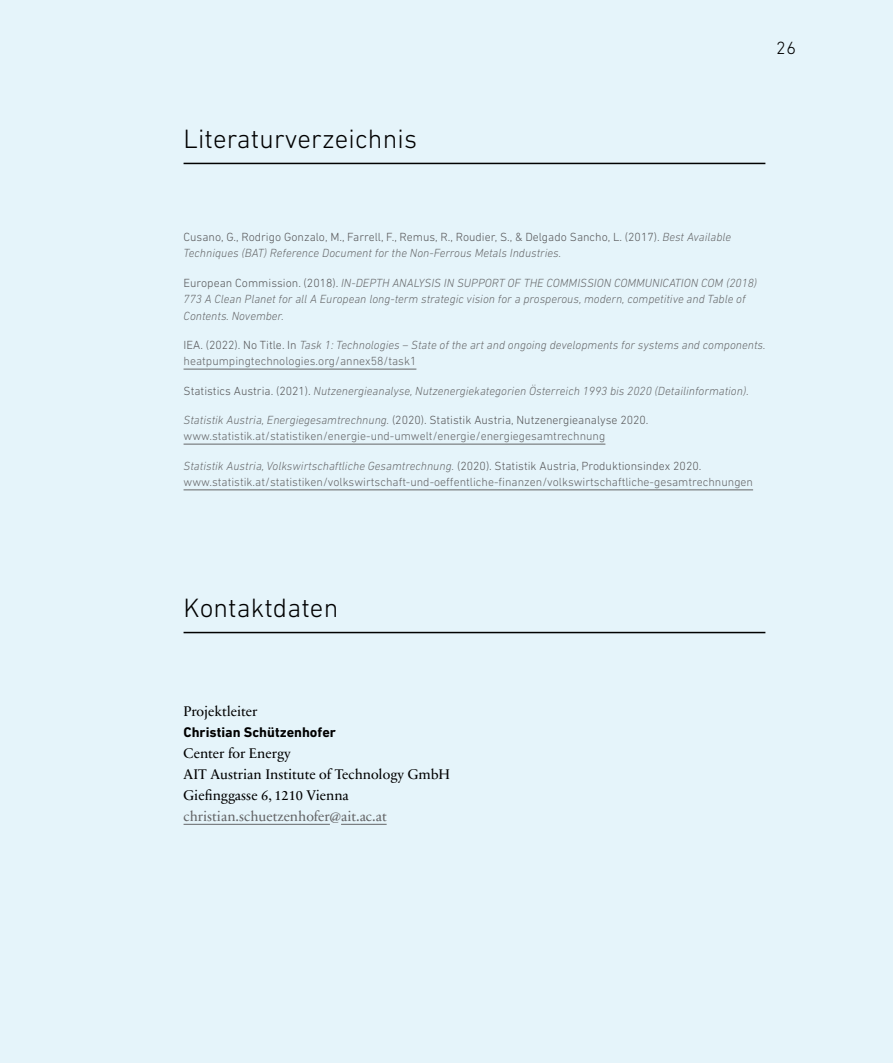
<style>
.page{position:relative;width:893px;height:1063px;background:#e5f4fa}
.page>*{position:absolute;margin:0;border:0;box-sizing:border-box;transform-origin:0 0}
.t1{font:300 27px "DIN Next LT Pro";letter-spacing:.005em;color:#000}
.t2{font:300 18px "DIN Next LT Pro";color:#000}
.t3{font:14.25px/21px "Sabon Next LT Pro";color:#000}
.t4{font:14.25px "Sabon Next LT Pro";color:#646567}
.t5{font:700 14.25px "DIN Next LT Pro";color:#000}
.t6{font:italic 300 12px/16.5px "DIN Next LT Pro";color:#646567}
.t7{font:300 12px/16.5px "DIN Next LT Pro";color:#646567}
.t8{font:300 12px/16.5px "DIN Next LT Pro";color:#58585a}
.s1{font-style:italic;color:#646567}
.s2{font-style:normal;color:#58585a}
.s3{font-style:normal}
.s4{font-style:italic}
.s5{color:#58585a}
</style>
<div class="page">
<hr style="left:184px;top:163px;width:581px;height:1px;background:#000">
<hr style="left:184px;top:369px;width:232px;height:1px;background:#646567">
<hr style="left:184px;top:444px;width:421px;height:1px;background:#646567">
<hr style="left:184px;top:490px;width:569px;height:1px;background:#646567">
<hr style="left:184px;top:632px;width:581px;height:1px;background:#000">
<hr style="left:184px;top:824px;width:146px;height:1px;background:#646567">
<hr style="left:341px;top:824px;width:46px;height:1px;background:#646567">
<h1 class="t1" style="left:184px;top:123px;width:235px">Literaturverzeichnis</h1>
<h2 class="t2" style="left:776px;top:37px;width:22px">26</h2>
<p class="t8" style="left:184px;top:228px;width:549px">Cusano, G., Rodrigo Gonzalo, M., Farrell, F., Remus, R., Roudier, S., &amp; Delgado Sancho, L. (2017). <span class="s1">Best Available<br>Techniques (BAT) Reference Document for the Non-Ferrous Metals Industries.</span></p>
<p class="t6" style="left:184px;top:274px;width:575px"><span class="s2">European Commission. (2018).</span> IN-DEPTH ANALYSIS IN SUPPORT OF THE COMMISSION COMMUNICATION COM (2018)<br>773 A Clean Planet for all A European long-term strategic vision for a prosperous, modern, competitive and Table of<br>Contents. November.</p>
<p class="t6" style="left:184px;top:336px;width:584px"><span class="s2">IEA. (2022). No Title. In</span> Task 1: Technologies – State of the art and ongoing developments for systems and components. <span class="s3">heatpumpingtechnologies.org/annex58/task1</span></p>
<p class="t6" style="left:184px;top:382px;width:567px"><span class="s2">Statistics Austria. (2021).</span> Nutzenergieanalyse, Nutzenergiekategorien Österreich 1993 bis 2020 (Detailinformation).</p>
<p class="t7" style="left:184px;top:411px;width:466px"><span class="s4">Statistik Austria, Energiegesamtrechnung.</span> <span class="s5">(2020). Statistik Austria, Nutzenergieanalyse 2020. </span>www.statistik.at/statistiken/energie-und-umwelt/energie/energiegesamtrechnung</p>
<p class="t7" style="left:184px;top:457px;width:571px"><span class="s4">Statistik Austria, Volkswirtschaftliche Gesamtrechnung.</span> <span class="s5">(2020). Statistik Austria, Produktionsindex 2020. </span>www.statistik.at/statistiken/volkswirtschaft-und-oeffentliche-finanzen/volkswirtschaftliche-gesamtrechnungen</p>
<h1 class="t1" style="left:184px;top:592px;width:156px">Kontaktdaten</h1>
<p class="t3" style="left:184px;top:700px;width:75px">Projektleiter</p>
<p class="t5" style="left:184px;top:723px;width:154px">Christian Schützenhofer</p>
<p class="t3" style="left:184px;top:742px;width:268px">Center for Energy<br>AIT Austrian Institute of Technology GmbH<br>Giefinggasse 6, 1210 Vienna</p>
<p class="t4" style="left:184px;top:805px;width:205px">christian.schuetzenhofer@ait.ac.at</p>
</div>
